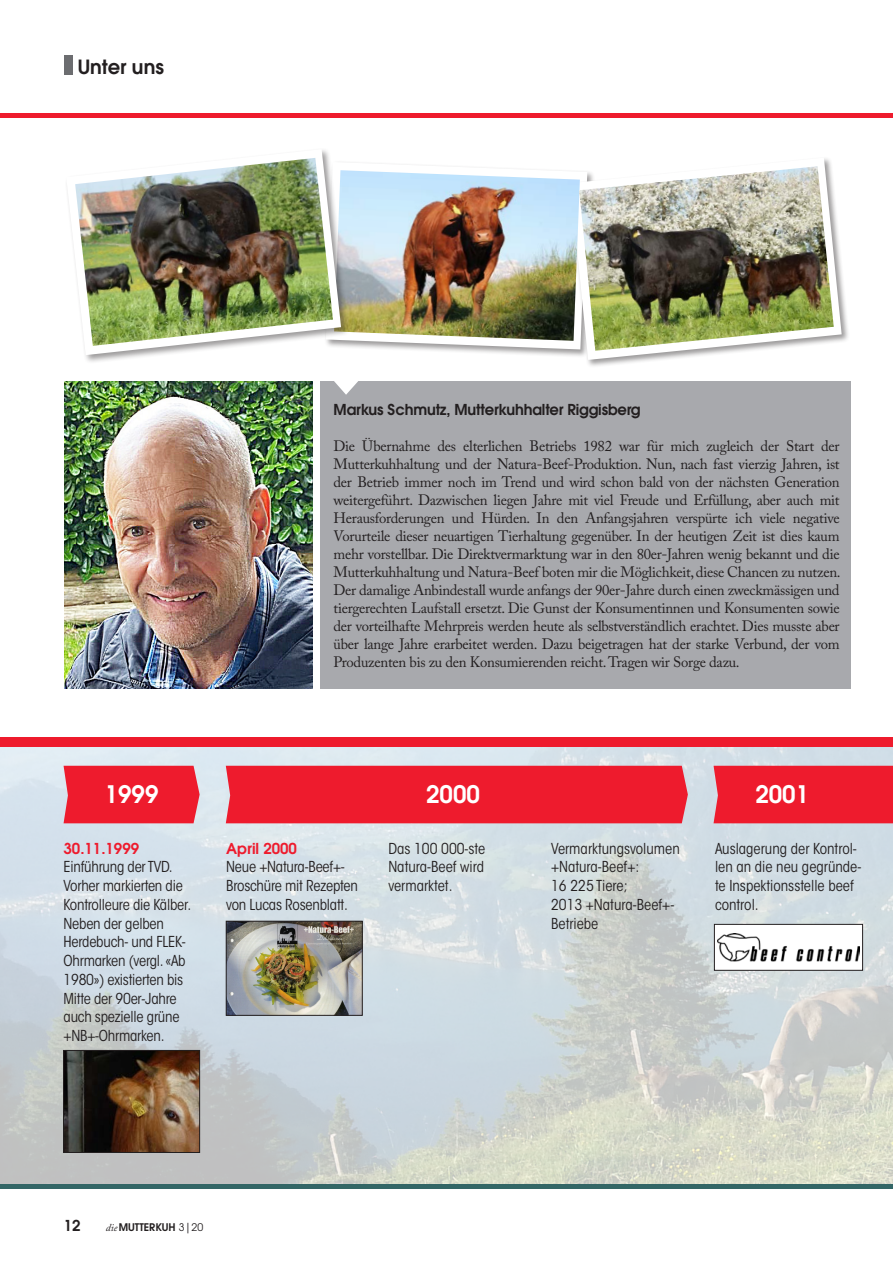
<style>
.page{position:relative;width:893px;height:1263px;background:#fff}
.page>*{position:absolute;margin:0;border:0;box-sizing:border-box;transform-origin:0 0}
.t1{font:600 24px "ITC Avant Garde Std";color:#fff}
.t2{font:600 19.5px "ITC Avant Garde Std";color:#231f20}
.t3{font:15px/18px "Adobe Caslon Pro";letter-spacing:-.02em;color:#231f20;text-align:justify}
.t4{font:condensed 15px/18.8px "ITC Avant Garde Std";letter-spacing:-.015em;color:#231f20}
.t5{font:600 15px "ITC Avant Garde Std";letter-spacing:-.01em;color:#231f20}
.t6{font:600 15px "ITC Avant Garde Std";color:#ee1b2d}
.t7{font:600 10.5px "ITC Avant Garde Std";color:#231f20}
.s1{font-family:"Adobe Caslon Pro";font-weight:400;font-style:italic}
.s2{font-weight:400}
</style>
<div class="page">
<img style="left:0;top:746px;width:893px;height:438px">
<div style="left:226px;top:766px;width:462px;height:57px;background:#ee1b2d"></div>
<div style="left:713px;top:766px;width:180px;height:57px;background:#ee1b2d"></div>
<div style="left:0;top:737px;width:893px;height:9px;background:#ee1b2d"></div>
<hr style="left:0;top:1184px;width:893px;height:4px;background:#366">
<div style="left:714px;top:924px;width:149px;height:46px;background:#fff"></div>
<img style="left:718px;top:933px;width:141px;height:28px">
<div style="left:714px;top:924px;width:149px;height:46px;border:1px solid #231f20"></div>
<hr style="left:0;top:113px;width:893px;height:4px;background:#ee1b2d">
<div style="left:64px;top:55px;width:8px;height:19px;background:#6c6d70"></div>
<img style="left:64px;top:382px;width:248px;height:307px">
<div style="left:321px;top:382px;width:530px;height:307px;background:#a8a9ad"></div>
<svg style="left:334px;top:381px;width:25px;height:14px"></svg>
<div style="left:324px;top:160px;width:272px;height:198px;background:#231f20;opacity:.45"></div>
<svg style="left:350px;top:162px;width:219px;height:187px"></svg>
<div style="left:569px;top:156px;width:281px;height:212px;background:#231f20;opacity:.45"></div>
<svg style="left:570px;top:158px;width:272px;height:202px"></svg>
<img style="left:350px;top:170px;width:229px;height:171px">
<img style="left:579px;top:166px;width:255px;height:185px">
<div style="left:64px;top:147px;width:286px;height:217px;background:#231f20;opacity:.45"></div>
<svg style="left:66px;top:149px;width:275px;height:206px"></svg>
<img style="left:75px;top:158px;width:258px;height:188px">
<div style="left:64px;top:766px;width:136px;height:57px;background:#ee1b2d"></div>
<img style="left:65px;top:1052px;width:133px;height:99px">
<div style="left:63px;top:1050px;width:137px;height:103px;border:1px solid #231f20"></div>
<img style="left:228px;top:923px;width:132px;height:90px">
<div style="left:226px;top:921px;width:136px;height:94px;border:1px solid #231f20"></div>
<p class="t2" style="left:78px;top:55px;width:88px">Unter uns</p>
<p class="t5" style="left:334px;top:399px;width:309px">Markus Schmutz, Mutterkuhhalter Riggisberg</p>
<p class="t3" style="left:334px;top:437px;width:509px">Die Übernahme des elterlichen Betriebs 1982 war für mich zugleich der Start der Mutterkuhhaltung und der Natura-Beef-Produktion. Nun, nach fast vierzig Jahren, ist der Betrieb immer noch im Trend und wird schon bald von der nächsten Generation weitergeführt. Dazwischen liegen Jahre mit viel Freude und Erfüllung, aber auch mit Herausforderungen und Hürden. In den Anfangsjahren verspürte ich viele negative Vorurteile dieser neuartigen Tierhaltung gegenüber. In der heutigen Zeit ist dies kaum mehr vorstellbar. Die Direktvermarktung war in den 80er-Jahren wenig bekannt und die Mutterkuhhaltung und Natura-Beef boten mir die Möglichkeit, diese Chancen zu nutzen.<br>Der damalige Anbindestall wurde anfangs der 90er-Jahre durch einen zweckmässigen und tiergerechten Laufstall ersetzt. Die Gunst der Konsumentinnen und Konsumenten sowie der vorteilhafte Mehrpreis werden heute als selbstverständlich erachtet. Dies musste aber über lange Jahre erarbeitet werden. Dazu beigetragen hat der starke Verbund, der vom Produzenten bis zu den Konsumierenden reicht. Tragen wir Sorge dazu.</p>
<p class="t1" style="left:105px;top:779px;width:55px">1999</p>
<p class="t6" style="left:64px;top:838px;width:77px">30.11.1999</p>
<p class="t4" style="left:64px;top:858px;width:129px">Einführung der TVD.<br>Vorher markierten die<br>Kontrolleure die Kälber.<br>Neben der gelben<br>Herdebuch- und FLEK-<br>Ohrmarken (vergl. «Ab<br>1980») existierten bis<br>Mitte der 90er-Jahre auch spezielle grüne +NB+-Ohrmarken.</p>
<p class="t6" style="left:226px;top:838px;width:72px">April 2000</p>
<p class="t4" style="left:226px;top:858px;width:133px">Neue +Natura-Beef+-<br>Broschüre mit Rezepten von Lucas Rosenblatt.</p>
<p class="t1" style="left:426px;top:779px;width:55px">2000</p>
<p class="t1" style="left:755px;top:779px;width:55px">2001</p>
<p class="t4" style="left:388px;top:839px;width:98px;text-align:justify">Das 100 000-ste Natura-Beef wird vermarktet.</p>
<p class="t4" style="left:551px;top:839px;width:130px">Vermarktungsvolumen +Natura-Beef+:</p>
<p class="t4" style="left:715px;top:839px;width:148px">Auslagerung der Kontrol&shy;len an die neu gegründe&shy;te Inspektionsstelle beef control.</p>
<p class="t4" style="left:551px;top:876px;width:78px">16 225 Tiere;</p>
<p class="t4" style="left:551px;top:895px;width:125px">2013 +Natura-Beef+-<br>Betriebe</p>
<p class="t5" style="left:64px;top:1216px;width:18px">12</p>
<p class="t7" style="left:106px;top:1220px;width:99px"><span class="s1">die</span>MUTTERKUH <span class="s2">3|20</span></p>
</div>
